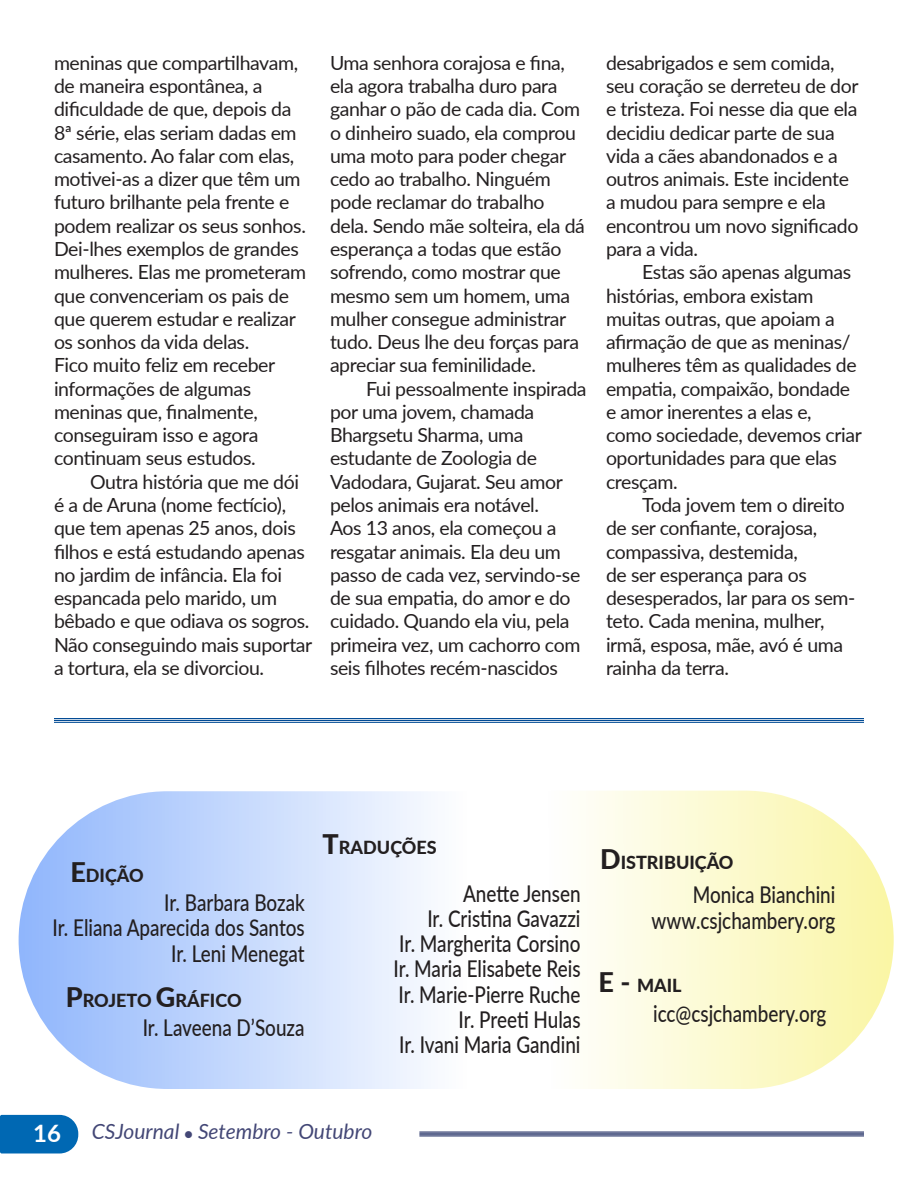
<style>
.page{position:relative;width:918px;height:1188px;background:#fff}
.page>*{position:absolute;margin:0;border:0;box-sizing:border-box;transform-origin:0 0}
.t1{font:700 24px "Lato";color:#fff}
.t2{font:500 23.1px "Lato";color:#231f20;scale:.82 1}
.t3{font:italic 21px "Lato";color:#434776}
.t4{font:19.5px/23.2px "Lato";letter-spacing:-.02em;color:#231f20}
.t5{font:800 18px "Lato";color:#231f20}
.s1{font-size:27px}
</style>
<div class="page">
<div style="left:0;top:1115px;width:78px;height:38px;background:#0068b3"></div>
<hr style="left:419px;top:1132px;width:445px;height:4px;background:#70789b">
<hr style="left:419px;top:1132px;width:445px;height:1px;background:#071653">
<hr style="left:419px;top:1133px;width:445px;height:2px;background:#071653">
<hr style="left:419px;top:1136px;width:445px;height:1px;background:#071653">
<div style="left:54px;top:718px;width:810px;height:5px;background:#cad8e7"></div>
<hr style="left:54px;top:718px;width:810px;height:1px;background:#014a94">
<hr style="left:54px;top:720px;width:810px;height:1px;background:#014a94">
<hr style="left:54px;top:722px;width:810px;height:1px;background:#014a94">
<svg style="left:18px;top:791px;width:876px;height:298px"></svg>
<p class="t4" style="left:54px;top:50px;width:254px">meninas que compartilhavam, de maneira espontânea, a dificuldade de que, depois da<br>8ª série, elas seriam dadas em casamento. Ao falar com elas, motivei-as a dizer que têm um futuro brilhante pela frente e podem realizar os seus sonhos.<br>Dei-lhes exemplos de grandes mulheres. Elas me prometeram que convenceriam os pais de que querem estudar e realizar os sonhos da vida delas.<br>Fico muito feliz em receber informações de algumas meninas que, finalmente, conseguiram isso e agora continuam seus estudos.</p>
<p class="t4" style="left:54px;top:469px;width:260px;text-indent:36px">Outra história que me dói é a de Aruna (nome fectício), que tem apenas 25 anos, dois filhos e está estudando apenas no jardim de infância. Ela foi espancada pelo marido, um bêbado e que odiava os sogros.<br>Não conseguindo mais suportar a tortura, ela se divorciou.</p>
<p class="t4" style="left:330px;top:50px;width:256px">Uma senhora corajosa e fina, ela agora trabalha duro para ganhar o pão de cada dia. Com o dinheiro suado, ela comprou uma moto para poder chegar cedo ao trabalho. Ninguém pode reclamar do trabalho dela. Sendo mãe solteira, ela dá esperança a todas que estão sofrendo, como mostrar que mesmo sem um homem, uma mulher consegue administrar tudo. Deus lhe deu forças para apreciar sua feminilidade.</p>
<p class="t4" style="left:330px;top:376px;width:258px;text-indent:36px">Fui pessoalmente inspirada por uma jovem, chamada<br>Bhargsetu Sharma, uma estudante de Zoologia de<br>Vadodara, Gujarat. Seu amor pelos animais era notável.<br>Aos 13 anos, ela começou a resgatar animais. Ela deu um passo de cada vez, servindo-se de sua empatia, do amor e do cuidado. Quando ela viu, pela primeira vez, um cachorro com seis filhotes recém-nascidos</p>
<p class="t4" style="left:606px;top:50px;width:254px">desabrigados e sem comida, seu coração se derreteu de dor e tristeza. Foi nesse dia que ela decidiu dedicar parte de sua vida a cães abandonados e a outros animais. Este incidente a mudou para sempre e ela encontrou um novo significado para a vida.</p>
<p class="t4" style="left:606px;top:260px;width:257px;text-indent:36px">Estas são apenas algumas histórias, embora existam muitas outras, que apoiam a afirmação de que as meninas/ mulheres têm as qualidades de empatia, compaixão, bondade e amor inerentes a elas e, como sociedade, devemos criar oportunidades para que elas cresçam.</p>
<p class="t4" style="left:606px;top:493px;width:251px;text-indent:36px">Toda jovem tem o direito de ser confiante, corajosa, compassiva, destemida,<br>de ser esperança para os desesperados, lar para os sem&shy;teto. Cada menina, mulher, irmã, esposa, mãe, avó é uma rainha da terra.</p>
<p class="t5" style="left:70px;top:862px;width:75px"><span class="s1">E</span>DIÇÃO</p>
<p class="t2" style="left:164px;top:886px;width:173px">Ir. Barbara Bozak</p>
<p class="t2" style="left:53px;top:911px;width:309px">Ir. Eliana Aparecida dos Santos</p>
<p class="t2" style="left:171px;top:937px;width:164px">Ir. Leni Menegat</p>
<p class="t5" style="left:66px;top:987px;width:177px"><span class="s1">P</span>ROJETO <span class="s1">G</span>RÁFICO</p>
<p class="t2" style="left:143px;top:1011px;width:199px">Ir. Laveena D’Souza</p>
<p class="t5" style="left:323px;top:835px;width:116px"><span class="s1">T</span>RADUÇÕES</p>
<p class="t2" style="left:463px;top:877px;width:145px">Anette Jensen</p>
<p class="t2" style="left:427px;top:902px;width:188px">Ir. Cristina Gavazzi</p>
<p class="t2" style="left:399px;top:927px;width:223px">Ir. Margherita Corsino</p>
<p class="t2" style="left:394px;top:952px;width:229px">Ir. Maria Elisabete Reis</p>
<p class="t2" style="left:399px;top:978px;width:223px">Ir. Marie-Pierre Ruche</p>
<p class="t2" style="left:459px;top:1003px;width:150px">Ir. Preeti Hulas</p>
<p class="t2" style="left:399px;top:1028px;width:223px">Ir. Ivani Maria Gandini</p>
<p class="t5" style="left:600px;top:849px;width:135px"><span class="s1">D</span>ISTRIBUIÇÃO</p>
<p class="t2" style="left:693px;top:878px;width:175px">Monica Bianchini</p>
<p class="t2" style="left:652px;top:904px;width:226px">www.csjchambery.org</p>
<p class="t5" style="left:599px;top:972px;width:85px"><span class="s1">E -</span> MAIL</p>
<p class="t2" style="left:653px;top:996px;width:213px">icc@csjchambery.org</p>
<p class="t1" style="left:33px;top:1116px;width:30px">16</p>
<p class="t3" style="left:92px;top:1117px;width:282px">CSJournal ● Setembro - Outubro</p>
</div>
